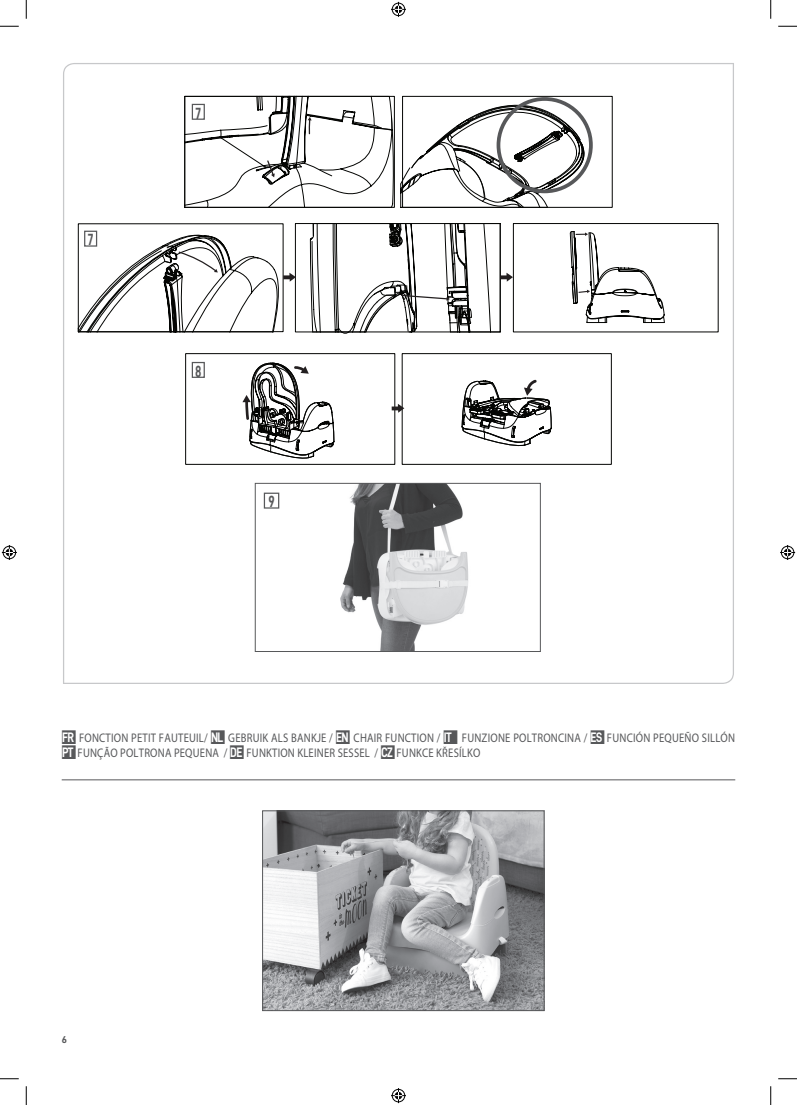
<style>
.page{position:relative;width:797px;height:1105px;background:#fff}
.page>*{position:absolute;margin:0;border:0;box-sizing:border-box;transform-origin:0 0}
.t1{font:16.25px "D DIN Bold";color:#57585a;scale:.75 1}
.t2{font:12.5px "Myriad Pro";letter-spacing:.02em;color:#57585a;scale:.85 1}
.t3{font:10px "D DIN Bold";color:#57585a}
.s1{font-family:"D DIN Bold";font-size:13.75px;color:#fff}
</style>
<div class="page">
<svg style="left:63px;top:63px;width:671px;height:621px"></svg>
<svg style="left:400px;top:97px;width:202px;height:111px"></svg>
<svg style="left:184px;top:96px;width:210px;height:112px"></svg>
<div style="left:496px;top:97px;width:96px;height:96px;border:4px solid #57585a;border-radius:50%"></div>
<div style="left:513px;top:223px;width:205px;height:109px;border:1px solid #040503"></div>
<svg style="left:570px;top:231px;width:94px;height:92px"></svg>
<div style="left:192px;top:362px;width:12px;height:15px;background:#fff"></div>
<div style="left:192px;top:362px;width:13px;height:16px;border:1px solid #57585a"></div>
<div style="left:185px;top:353px;width:210px;height:112px;border:1px solid #040503"></div>
<svg style="left:242px;top:363px;width:92px;height:97px"></svg>
<div style="left:402px;top:353px;width:209px;height:112px;border:1px solid #040503"></div>
<svg style="left:391px;top:404px;width:13px;height:9px"></svg>
<svg style="left:310px;top:223px;width:203px;height:115px"></svg>
<svg style="left:78px;top:229px;width:218px;height:104px"></svg>
<img style="left:316px;top:485px;width:163px;height:165px">
<div style="left:255px;top:483px;width:285px;height:169px;border:1px solid #57585a"></div>
<img style="left:264px;top:812px;width:278px;height:197px">
<div style="left:262px;top:810px;width:282px;height:201px;border:1px solid #57585a"></div>
<div style="left:264px;top:493px;width:15px;height:15px;background:#fff"></div>
<div style="left:264px;top:493px;width:15px;height:16px;border:1px solid #57585a"></div>
<div style="left:85px;top:231px;width:12px;height:15px;background:#fff"></div>
<div style="left:84px;top:231px;width:13px;height:16px;border:1px solid #57585a"></div>
<hr style="left:62px;top:780px;width:673px;height:1px;background:#57585a">
<svg style="left:462px;top:380px;width:89px;height:67px"></svg>
<svg style="left:0;top:25px;width:19px;height:2px"></svg>
<svg style="left:778px;top:25px;width:19px;height:2px"></svg>
<svg style="left:0;top:1078px;width:19px;height:1px"></svg>
<svg style="left:778px;top:1078px;width:19px;height:1px"></svg>
<svg style="left:25px;top:0;width:2px;height:19px"></svg>
<svg style="left:25px;top:1086px;width:2px;height:19px"></svg>
<svg style="left:770px;top:0;width:1px;height:19px"></svg>
<svg style="left:770px;top:1086px;width:1px;height:19px"></svg>
<svg style="left:391px;top:2px;width:15px;height:15px"></svg>
<svg style="left:391px;top:1088px;width:15px;height:15px"></svg>
<svg style="left:2px;top:545px;width:15px;height:15px"></svg>
<svg style="left:780px;top:545px;width:15px;height:15px"></svg>
<h1 class="t1" style="left:88px;top:231px;width:9px">7</h1>
<h1 class="t1" style="left:195px;top:104px;width:9px">7</h1>
<h1 class="t1" style="left:195px;top:362px;width:10px">8</h1>
<h1 class="t1" style="left:268px;top:493px;width:10px">9</h1>
<p class="t2" style="left:61px;top:730px;width:794px">■<span class="s1">FR</span> FONCTION PETIT FAUTEUIL/ ■<span class="s1">NL</span> GEBRUIK ALS BANKJE / ■<span class="s1">EN</span> CHAIR FUNCTION / ■<span class="s1">IT</span>I FUNZIONE POLTRONCINA / ■<span class="s1">ES</span> FUNCIÓN PEQUEÑO SILLÓN</p>
<p class="t2" style="left:61px;top:745px;width:494px">■<span class="s1">PT</span> FUNÇÃO POLTRONA PEQUENA / ■<span class="s1">DE</span> FUNKTION KLEINER SESSEL / ■<span class="s1">CZ</span> FUNKCE KŘESÍLKO</p>
<p class="t3" style="left:62px;top:1034px;width:7px">6</p>
</div>
